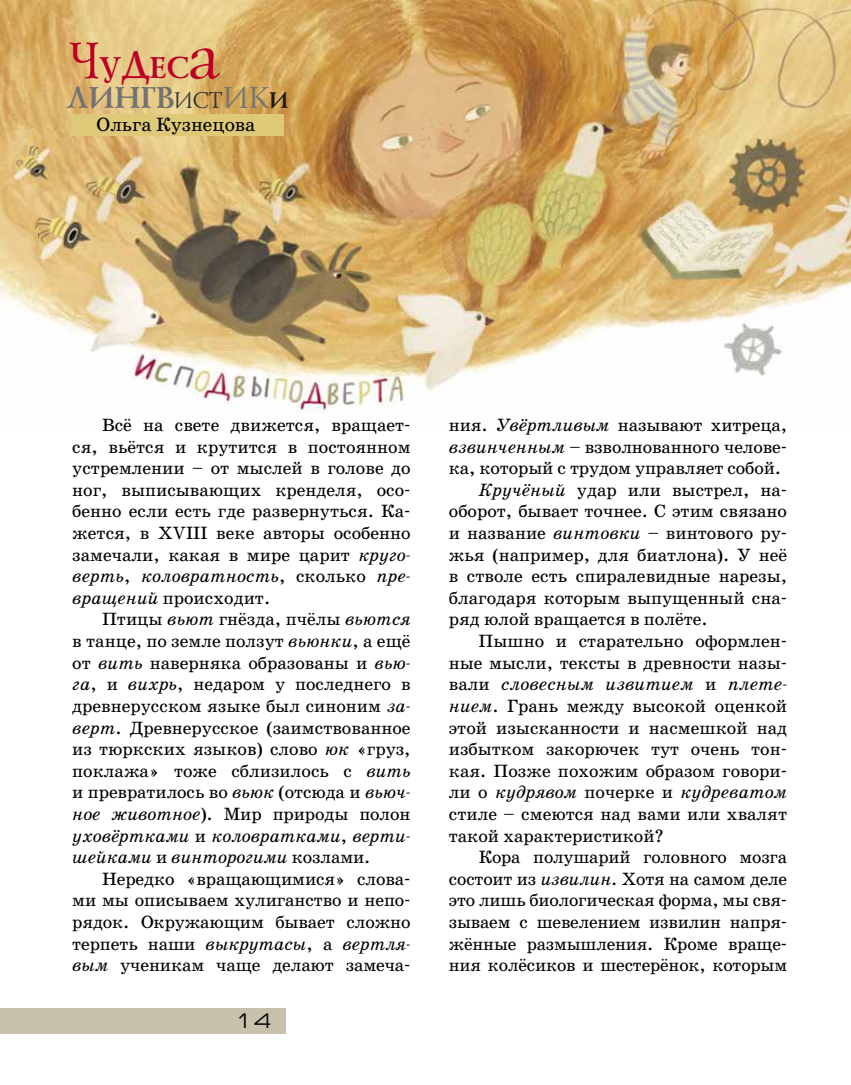
<style>
.page{position:relative;width:851px;height:1085px;background:#fff}
.page>*{position:absolute;margin:0;border:0;box-sizing:border-box;transform-origin:0 0}
.t1{font:69px "Lazurski C";color:#be0027}
.t2{font:700 30.9px "Lazurski C";color:#727272}
.t3{font:700 30.9px "Lazurski C";color:#be0027}
.t4{font:21px "Europe Ext";color:#000}
.t5{font:19.5px "School Book C";color:#000}
.t6{font:18px/21.6px "School Book C";color:#000;text-align:justify}
.t7{font:italic 18px "School Book C";color:#000}
.s1{font-weight:400;font-size:52.8px}
.s2{font-size:38.7px}
.s3{font-weight:400;font-size:23.25px;color:#363636}
.s4{font-weight:400}
.s5{font-size:23.25px;color:#191919}
.s6{font-style:italic}
.s7{font-style:normal}
</style>
<div class="page">
<img style="left:0;top:0;width:850px;height:414px">
<div style="left:0;top:1008px;width:285px;height:25px;background:#c8c2ac"></div>
<div style="left:71px;top:115px;width:213px;height:21px;background:#ddc978"></div>
<h2 class="t3" style="left:65px;top:48px;width:124px"><span class="s1">Ч</span>У<span class="s2">Д</span>ЕС</h2>
<h1 class="t1" style="left:184px;top:9px;width:33px">а</h1>
<h2 class="t2" style="left:65px;top:77px;width:224px">ЛИНГВ<span class="s3">ИСТ</span><span class="s4">ИК</span><span class="s5">И</span></h2>
<p class="t5" style="left:97px;top:114px;width:160px">Ольга Кузнецова</p>
<p class="t6" style="left:72px;top:414px;width:340px;text-indent:30px">Всё на свете движется, вращает&shy;ся, вьётся и крутится в постоянном устремлении – от мыслей в голове до ног, выписывающих кренделя, осо&shy;бенно если есть где развернуться. Ка&shy;жется, в XVIII веке авторы особенно замечали, какая в мире царит <span class="s6">круго&shy;верть</span>, <span class="s6">коловратность</span>, сколько <span class="s6">пре&shy;вращений</span> происходит.</p>
<p class="t6" style="left:72px;top:608px;width:340px;text-indent:30px">Птицы <span class="s6">вьют</span> гнёзда, пчёлы <span class="s6">вьются </span>в танце, по земле ползут <span class="s6">вьюнки</span>, а ещё от <span class="s6">вить</span> наверняка образованы и <span class="s6">вью&shy;га</span>, и <span class="s6">вихрь</span>, недаром у последнего в древнерусском языке был синоним <span class="s6">за&shy;верт</span>. Древнерусское (заимствованное из тюркских языков) слово <span class="s6">юк</span> «груз, поклажа» тоже сблизилось с <span class="s6">вить </span>и превратилось во <span class="s6">вьюк</span> (отсюда и <span class="s6">вьюч&shy;ное животное</span>). Мир природы полон <span class="s6">уховёртками</span> и <span class="s6">коловратками</span>, <span class="s6">верти&shy;шейками</span> и <span class="s6">винторогими</span> козлами.</p>
<p class="t6" style="left:72px;top:868px;width:340px;text-indent:30px">Нередко «вращающимися» слова&shy;ми мы описываем хулиганство и непо&shy;рядок. Окружающим бывает сложно терпеть наши <span class="s6">выкрутасы</span>, а <span class="s6">вертля&shy;вым</span> ученикам чаще делают замеча-</p>
<p class="t4" style="left:235px;top:1009px;width:38px">14</p>
<p class="t6" style="left:449px;top:414px;width:340px">ния. <span class="s6">Увёртливым</span> называют хитреца,</p>
<p class="t6" style="left:449px;top:436px;width:340px"><span class="s6">взвинченным</span> – взволнованного челове-</p>
<p class="t6" style="left:449px;top:457px;width:334px">ка, который с трудом управляет собой.</p>
<p class="t6" style="left:478px;top:479px;width:310px"><span class="s6">Кручёный</span> удар или выстрел, на-</p>
<p class="t6" style="left:449px;top:500px;width:340px">оборот, бывает точнее. С этим связано</p>
<p class="t6" style="left:449px;top:522px;width:340px">и название <span class="s6">винтовки</span> – винтового ру-</p>
<p class="t6" style="left:449px;top:544px;width:340px">жья (например, для биатлона). У неё</p>
<p class="t6" style="left:449px;top:565px;width:340px">в стволе есть спиралевидные нарезы,</p>
<p class="t6" style="left:449px;top:587px;width:340px">благодаря которым выпущенный сна-</p>
<p class="t6" style="left:449px;top:608px;width:260px">ряд юлой вращается в полёте.</p>
<p class="t6" style="left:478px;top:630px;width:310px">Пышно и старательно оформлен-</p>
<p class="t6" style="left:449px;top:652px;width:340px">ные мысли, тексты в древности назы-</p>
<p class="t7" style="left:449px;top:674px;width:340px"><span class="s7">вали</span> словесным извитием <span class="s7">и</span> плете-</p>
<p class="t6" style="left:449px;top:695px;width:340px"><span class="s6">нием</span>. Грань между высокой оценкой</p>
<p class="t6" style="left:449px;top:716px;width:340px">этой изысканности и насмешкой над</p>
<p class="t6" style="left:449px;top:738px;width:340px">избытком закорючек тут очень тон-</p>
<p class="t6" style="left:449px;top:760px;width:340px">кая. Позже похожим образом говори-</p>
<p class="t7" style="left:449px;top:782px;width:340px"><span class="s7">ли о</span> кудрявом <span class="s7">почерке и</span> кудреватом</p>
<p class="t6" style="left:449px;top:803px;width:340px">стиле – смеются над вами или хвалят</p>
<p class="t6" style="left:449px;top:824px;width:217px">такой характеристикой?</p>
<p class="t6" style="left:478px;top:846px;width:310px">Кора полушарий головного мозга</p>
<p class="t6" style="left:449px;top:868px;width:340px">состоит из <span class="s6">извилин</span>. Хотя на самом деле</p>
<p class="t6" style="left:449px;top:889px;width:340px">это лишь биологическая форма, мы свя-</p>
<p class="t6" style="left:449px;top:911px;width:340px">зываем с шевелением извилин напря-</p>
<p class="t6" style="left:449px;top:932px;width:340px">жённые размышления. Кроме враще-</p>
<p class="t6" style="left:449px;top:954px;width:340px">ния колёсиков и шестерёнок, которым</p>
</div>
